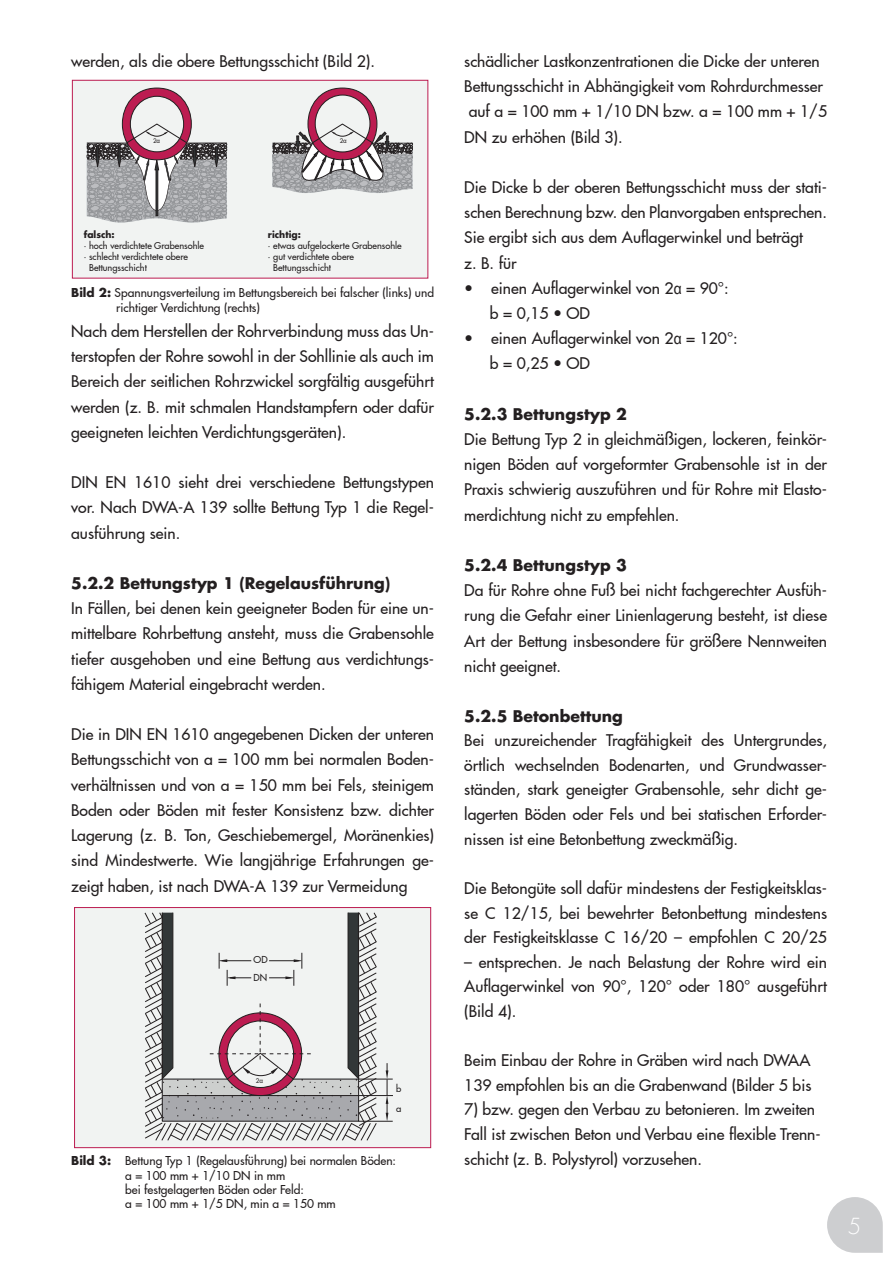
<style>
.page{position:relative;width:893px;height:1263px;background:#fff}
.page>*{position:absolute;margin:0;border:0;box-sizing:border-box;transform-origin:0 0}
.t1{font:300 21.6px "Futura LT Pro";color:#fff}
.t2{font:500 15.75px/25.2px "Futura LT Pro";color:#231f20;text-align:justify}
.t3{font:700 15.75px "Futura LT Pro";color:#231f20}
.t4{font:500 12px "Futura LT Pro";color:#231f20}
.t5{font:500 9.45px/20.4px "Futura LT Pro";color:#231f20}
.t6{font:500 9.3px "Futura LT Pro";color:#231f20}
.t7{font:700 9.3px "Futura LT Pro";color:#231f20}
.t8{font:500 6.3px "Futura LT Pro";color:#231f20}
.t9{font:500 6.15px "Futura LT Pro";color:#231f20}
.s1{font-family:"Arial";font-weight:400}
.s2{font-weight:700}
.s3{font-family:"Arial Narrow";font-weight:400}
</style>
<div class="page">
<svg style="left:827px;top:1197px;width:56px;height:56px"></svg>
<div style="left:72px;top:80px;width:356px;height:198px;background:#f1f3f2"></div>
<div style="left:72px;top:80px;width:356px;height:198px;border:1px solid #bc1c51"></div>
<svg style="left:86px;top:88px;width:142px;height:135px"></svg>
<svg style="left:272px;top:88px;width:141px;height:105px"></svg>
<div style="left:75px;top:907px;width:356px;height:241px;background:#f1f3f2"></div>
<div style="left:74px;top:907px;width:357px;height:241px;border:1px solid #bc1c51"></div>
<hr style="left:163px;top:1095px;width:230px;height:1px;background:#231f20">
<svg style="left:386px;top:1063px;width:2px;height:58px"></svg>
<hr style="left:358px;top:1121px;width:35px;height:1px;background:#231f20">
<hr style="left:293px;top:1078px;width:100px;height:1px;background:#231f20">
<svg style="left:144px;top:912px;width:234px;height:229px"></svg>
<p class="t2" style="left:71px;top:48px;width:305px">werden, als die obere Bettungsschicht (Bild 2).</p>
<p class="t9" style="left:153px;top:136px;width:9px">2<span class="s1">α</span></p>
<p class="t9" style="left:340px;top:136px;width:9px">2<span class="s1">α</span></p>
<p class="t7" style="left:84px;top:227px;width:33px">falsch:</p>
<p class="t6" style="left:84px;top:238px;width:122px">· hoch verdichtete Grabensohle</p>
<p class="t6" style="left:84px;top:250px;width:106px">· schlecht verdichtete obere</p>
<p class="t6" style="left:89px;top:261px;width:59px">Bettungsschicht</p>
<p class="t7" style="left:268px;top:227px;width:34px">richtig:</p>
<p class="t6" style="left:268px;top:238px;width:135px">· etwas aufgelockerte Grabensohle</p>
<p class="t6" style="left:268px;top:250px;width:88px">· gut verdichtete obere</p>
<p class="t6" style="left:273px;top:261px;width:59px">Bettungsschicht</p>
<p class="t4" style="left:71px;top:284px;width:364px"><span class="s2">Bild 2:</span> Spannungsverteilung im Bettungsbereich bei falscher (links) und</p>
<p class="t4" style="left:116px;top:298px;width:145px">richtiger Verdichtung (rechts)</p>
<p class="t2" style="left:71px;top:318px;width:364px">Nach dem Herstellen der Rohrverbindung muss das Un&shy;terstopfen der Rohre sowohl in der Sohllinie als auch im Bereich der seitlichen Rohrzwickel sorgfältig ausgeführt werden (z. B. mit schmalen Handstampfern oder dafür geeigneten leichten Verdichtungsgeräten).</p>
<p class="t2" style="left:71px;top:469px;width:364px">DIN EN 1610 sieht drei verschiedene Bettungstypen vor. Nach DWA-A 139 sollte Bettung Typ 1 die Regel&shy;ausführung sein.</p>
<p class="t3" style="left:71px;top:571px;width:321px">5.2.2 Bettungstyp 1 (Regelausführung)</p>
<p class="t2" style="left:71px;top:595px;width:364px">In Fällen, bei denen kein geeigneter Boden für eine un&shy;mittelbare Rohrbettung ansteht, muss die Grabensohle tiefer ausgehoben und eine Bettung aus verdichtungs&shy;fähigem Material eingebracht werden.</p>
<p class="t2" style="left:71px;top:721px;width:364px">Die in DIN EN 1610 angegebenen Dicken der unteren Bettungsschicht von a = 100 mm bei normalen Boden&shy;verhältnissen und von a = 150 mm bei Fels, steinigem Boden oder Böden mit fester Konsistenz bzw. dichter Lagerung (z. B. Ton, Geschiebemergel, Moränenkies) sind Mindestwerte. Wie langjährige Erfahrungen ge&shy;zeigt haben, ist nach DWA-A 139 zur Vermeidung</p>
<p class="t5" style="left:254px;top:949px;width:16px">OD</p>
<p class="t5" style="left:254px;top:967px;width:15px">DN</p>
<p class="t8" style="left:256px;top:1076px;width:9px">2<span class="s1">α</span></p>
<p class="t5" style="left:396px;top:1078px;width:7px">b a</p>
<p class="t4" style="left:71px;top:1152px;width:326px"><span class="s2">Bild 3:</span> Bettung Typ 1 (Regelausführung) bei normalen Böden:</p>
<p class="t4" style="left:125px;top:1166px;width:162px">a = 100 mm + 1/10 DN in mm</p>
<p class="t4" style="left:125px;top:1180px;width:180px">bei festgelagerten Böden oder Feld:</p>
<p class="t4" style="left:125px;top:1195px;width:212px">a = 100 mm + 1/5 DN, min a = 150 mm</p>
<p class="t2" style="left:464px;top:48px;width:360px">schädlicher Lastkonzentrationen die Dicke der unteren<br>Bettungsschicht in Abhängigkeit vom Rohrdurchmesser</p>
<p class="t2" style="left:464px;top:98px;width:364px">auf a = 100 mm + 1/10 DN bzw. a = 100 mm + 1/5<br>DN zu erhöhen (Bild 3).</p>
<p class="t2" style="left:464px;top:174px;width:364px">Die Dicke b der oberen Bettungsschicht muss der stati&shy;schen Berechnung bzw. den Planvorgaben entsprechen.<br>Sie ergibt sich aus dem Auflagerwinkel und beträgt</p>
<p class="t2" style="left:464px;top:249px;width:54px">z. B. für</p>
<p class="t2" style="left:464px;top:275px;width:266px">• einen Auflagerwinkel von 2<span class="s3">α</span> = 90°:</p>
<p class="t2" style="left:490px;top:300px;width:102px">b = 0,15 • OD</p>
<p class="t2" style="left:464px;top:325px;width:275px">• einen Auflagerwinkel von 2<span class="s3">α</span> = 120°:</p>
<p class="t2" style="left:490px;top:350px;width:102px">b = 0,25 • OD</p>
<p class="t3" style="left:464px;top:402px;width:164px">5.2.3 Bettungstyp 2</p>
<p class="t2" style="left:464px;top:426px;width:364px">Die Bettung Typ 2 in gleichmäßigen, lockeren, feinkör&shy;nigen Böden auf vorgeformter Grabensohle ist in der Praxis schwierig auszuführen und für Rohre mit Elasto&shy;merdichtung nicht zu empfehlen.</p>
<p class="t3" style="left:464px;top:553px;width:164px">5.2.4 Bettungstyp 3</p>
<p class="t2" style="left:464px;top:577px;width:364px">Da für Rohre ohne Fuß bei nicht fachgerechter Ausfüh&shy;rung die Gefahr einer Linienlagerung besteht, ist diese Art der Bettung insbesondere für größere Nennweiten nicht geeignet.</p>
<p class="t3" style="left:464px;top:704px;width:160px">5.2.5 Betonbettung</p>
<p class="t2" style="left:464px;top:727px;width:364px;line-height:24.6px">Bei unzureichender Tragfähigkeit des Untergrundes, örtlich wechselnden Bodenarten, und Grundwasser&shy;ständen, stark geneigter Grabensohle, sehr dicht ge&shy;lagerten Böden oder Fels und bei statischen Erforder&shy;nissen ist eine Betonbettung zweckmäßig.</p>
<p class="t2" style="left:464px;top:875px;width:364px;line-height:24.6px">Die Betongüte soll dafür mindestens der Festigkeitsklas&shy;se C 12/15, bei bewehrter Betonbettung mindestens der Festigkeitsklasse C 16/20 – empfohlen C 20/25</p>
<p class="t2" style="left:464px;top:949px;width:364px;line-height:24.6px">– entsprechen. Je nach Belastung der Rohre wird ein Auflagerwinkel von 90°, 120° oder 180° ausgeführt (Bild 4).</p>
<p class="t2" style="left:464px;top:1047px;width:349px;line-height:24.6px">Beim Einbau der Rohre in Gräben wird nach DWAA<br>139 empfohlen bis an die Grabenwand (Bilder 5 bis</p>
<p class="t2" style="left:464px;top:1096px;width:358px;line-height:24.6px;text-align:left">7) bzw. gegen den Verbau zu betonieren. Im zweiten<br>Fall ist zwischen Beton und Verbau eine flexible Trenn&shy;schicht (z. B. Polystyrol) vorzusehen.</p>
<h1 class="t1" style="left:848px;top:1212px;width:15px">5</h1>
</div>
